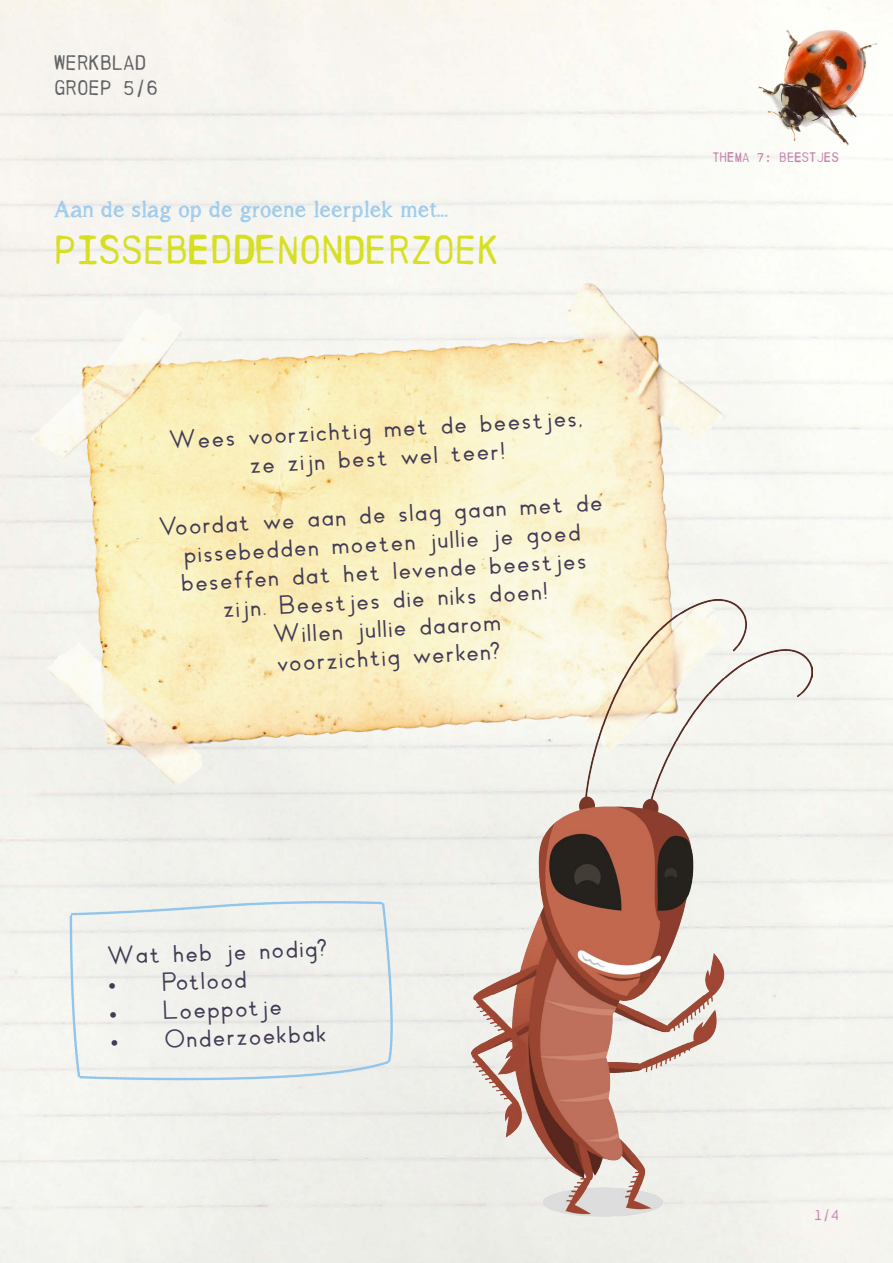
<style>
.page{position:relative;width:893px;height:1263px;background:#fff}
.page>*{position:absolute;margin:0;border:0;box-sizing:border-box;transform-origin:0 0}
.t1{font:40.5px "PRINTF";color:#d7df23}
.t2{font:24px/28.5px "School KX New";color:#433b55;text-align:center}
.t3{font:22.5px "asongforjennifer";letter-spacing:.03em;color:#92c5eb}
.t4{font:21px/25.2px "PRINTF";color:#636466}
.t5{font:15px "PRINTF";color:#cc8fb4}
.t6{font:13.5px "PRINTF";color:#c886ae}
</style>
<div class="page">
<img style="left:736px;top:7px;width:149px;height:150px">
<img style="left:23px;top:276px;width:723px;height:516px">
<svg style="left:69px;top:900px;width:324px;height:181px;background:#eceeeb"></svg>
<img style="left:471px;top:600px;width:342px;height:616px">
<p class="t4" style="left:54px;top:50px;width:105px">WERKBLAD<br>GROEP 5/6</p>
<p class="t3" style="left:54px;top:195px;width:395px">Aan de slag op de groene leerplek met...</p>
<h1 class="t1" style="left:54px;top:227px;width:447px">PISSEBEDDENONDERZOEK</h1>
<p class="t2" style="left:168px;top:425px;width:416px;rotate:-3deg">Wees voorzichtig met de beestjes, ze zijn best wel teer!</p>
<p class="t2" style="left:158px;top:512px;width:447px;rotate:-3deg">Voordat we aan de slag gaan met de pissebedden moeten jullie je goed beseffen dat het levende beestjes zijn. Beestjes die niks doen!<br>Willen jullie daarom<br>voorzichtig werken?</p>
<p class="t2" style="left:107px;top:941px;width:223px;rotate:-2deg">Wat heb je nodig?</p>
<p class="t2" style="left:108px;top:970px;width:141px;rotate:-2deg">• Potlood</p>
<p class="t2" style="left:109px;top:998px;width:175px;rotate:-2deg">• Loeppotje</p>
<p class="t2" style="left:110px;top:1026px;width:219px;rotate:-2deg">• Onderzoekbak</p>
<p class="t6" style="left:712px;top:150px;width:128px">THEMA 7: BEESTJES</p>
<p class="t5" style="left:814px;top:1206px;width:26px">1/4</p>
</div>
